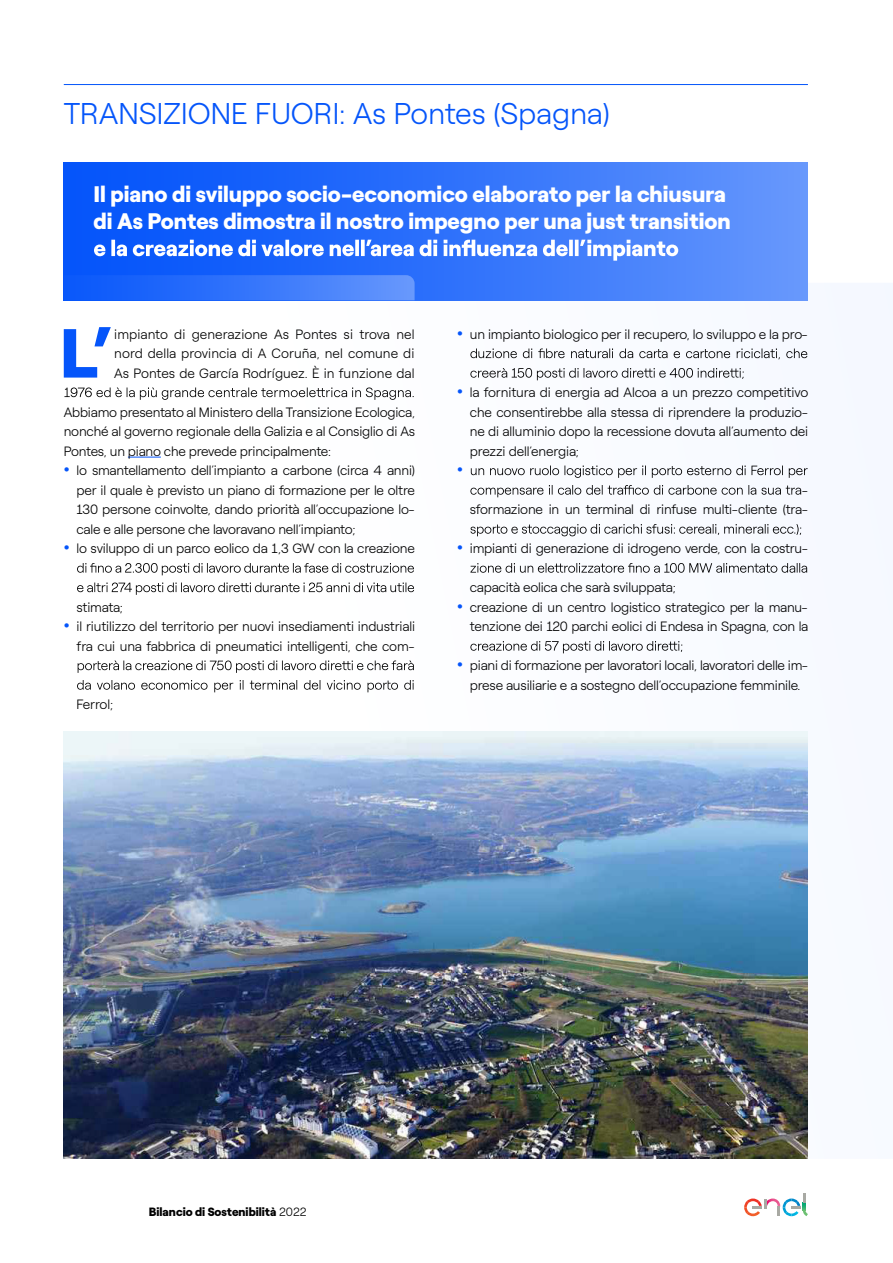
<style>
.page{position:relative;width:893px;height:1263px;background:#fff}
.page>*{position:absolute;margin:0;border:0;box-sizing:border-box;transform-origin:0 0}
.t1{font:900 69.15px "Roobert ENEL";color:#0555fa}
.t2{font:300 30px "Roobert ENEL";color:#0555fa}
.t3{font:900 22.5px/27px "Roobert ENEL";color:#fff}
.t4{font:21px "Roobert ENEL";color:#0555fa}
.t5{font:300 13.5px/19.5px "Roobert ENEL";letter-spacing:-.015em;color:#000;text-align:justify}
.t6{font:900 12px "Roobert ENEL";color:#000}
.s1{font-weight:400;font-size:21px;color:#0555fa}
.s2{font-weight:300}
</style>
<div class="page">
<div style="left:64px;top:163px;width:744px;height:137px;background:linear-gradient(to right,#004ffa,#6395fc)"></div>
<svg style="left:64px;top:275px;width:351px;height:25px;background:#3374fa"></svg>
<hr style="left:64px;top:84px;width:744px;height:1px;background:#0555fa">
<svg style="left:94px;top:240px;width:584px;height:21px"></svg>
<hr style="left:128px;top:457px;width:33px;height:1px;background:#0555fa">
<svg style="left:64px;top:387px;width:350px;height:13px"></svg>
<svg style="left:77px;top:563px;width:337px;height:12px"></svg>
<svg style="left:77px;top:582px;width:337px;height:13px"></svg>
<svg style="left:78px;top:660px;width:336px;height:13px"></svg>
<svg style="left:77px;top:680px;width:337px;height:12px"></svg>
<svg style="left:470px;top:348px;width:337px;height:11px"></svg>
<svg style="left:470px;top:368px;width:274px;height:12px"></svg>
<svg style="left:471px;top:465px;width:337px;height:13px"></svg>
<svg style="left:470px;top:485px;width:331px;height:12px"></svg>
<svg style="left:470px;top:524px;width:331px;height:12px"></svg>
<svg style="left:470px;top:563px;width:337px;height:10px"></svg>
<svg style="left:470px;top:641px;width:212px;height:12px"></svg>
<img style="left:64px;top:731px;width:744px;height:428px">
<svg style="left:744px;top:1193px;width:64px;height:23px"></svg>
<h2 class="t2" style="left:64px;top:91px;width:548px">TRANSIZIONE FUORI: As Pontes (Spagna)</h2>
<h3 class="t3" style="left:94px;top:179px;width:639px">Il piano di sviluppo socio-economico elaborato per la chiusura di As Pontes dimostra il nostro impegno per una just transition</h3>
<h1 class="t1" style="left:60px;top:299px;width:56px">L’</h1>
<p class="t5" style="left:114px;top:323px;width:302px">impianto di generazione As Pontes si trova nel nord della provincia di A Coruña, nel comune di As Pontes de García Rodríguez. È in funzione dal</p>
<p class="t5" style="left:64px;top:401px;width:353px">Abbiamo presentato al Ministero della Transizione Ecologica, nonché al governo regionale della Galizia e al Consiglio di As Pontes, un piano che prevede principalmente:</p>
<p class="t5" style="left:77px;top:460px;width:340px;text-indent:-13px"><span class="s1">•</span> lo smantellamento dell’impianto a carbone (circa 4 anni) per il quale è previsto un piano di formazione per le oltre 130 persone coinvolte, dando priorità all’occupazione lo&shy;cale e alle persone che lavoravano nell’impianto;</p>
<p class="t5" style="left:64px;top:538px;width:353px"><span class="s1">•</span> lo sviluppo di un parco eolico da 1,3 GW con la creazione</p>
<p class="t5" style="left:77px;top:596px;width:48px">stimata;</p>
<p class="t5" style="left:64px;top:616px;width:353px;text-align:right"><span class="s1">•</span> il riutilizzo del territorio per nuovi insediamenti industriali fra cui una fabbrica di pneumatici intelligenti, che com-</p>
<p class="t5" style="left:77px;top:694px;width:38px">Ferrol;</p>
<p class="t5" style="left:457px;top:323px;width:352px"><span class="s1">•</span> un impianto biologico per il recupero, lo sviluppo e la pro-</p>
<p class="t5" style="left:470px;top:382px;width:340px;text-indent:-13px"><span class="s1">•</span> la fornitura di energia ad Alcoa a un prezzo competitivo che consentirebbe alla stessa di riprendere la produzio&shy;ne di alluminio dopo la recessione dovuta all’aumento dei prezzi dell’energia;</p>
<h3 class="t4" style="left:457px;top:452px;width:7px">•</h3>
<p class="t5" style="left:470px;top:479px;width:340px;text-align:right">-<br>sformazione in un terminal di rinfuse multi-cliente (tra-</p>
<p class="t5" style="left:457px;top:538px;width:352px"><span class="s1">•</span> impianti di generazione di idrogeno verde, con la costru-</p>
<p class="t5" style="left:470px;top:577px;width:207px">capacità eolica che sarà sviluppata;</p>
<p class="t5" style="left:457px;top:596px;width:353px;text-align:right"><span class="s1">•</span> creazione di un centro logistico strategico per la manu&shy;tenzione dei 120 parchi eolici di Endesa in Spagna, con la</p>
<p class="t5" style="left:457px;top:655px;width:352px;text-align:center"><span class="s1">•</span> piani di formazione per lavoratori locali, lavoratori delle im&shy;prese ausiliarie e a sostegno dell’occupazione femminile.</p>
<p class="t6" style="left:149px;top:1202px;width:159px">Bilancio di Sostenibilità <span class="s2">2022</span></p>
</div>
